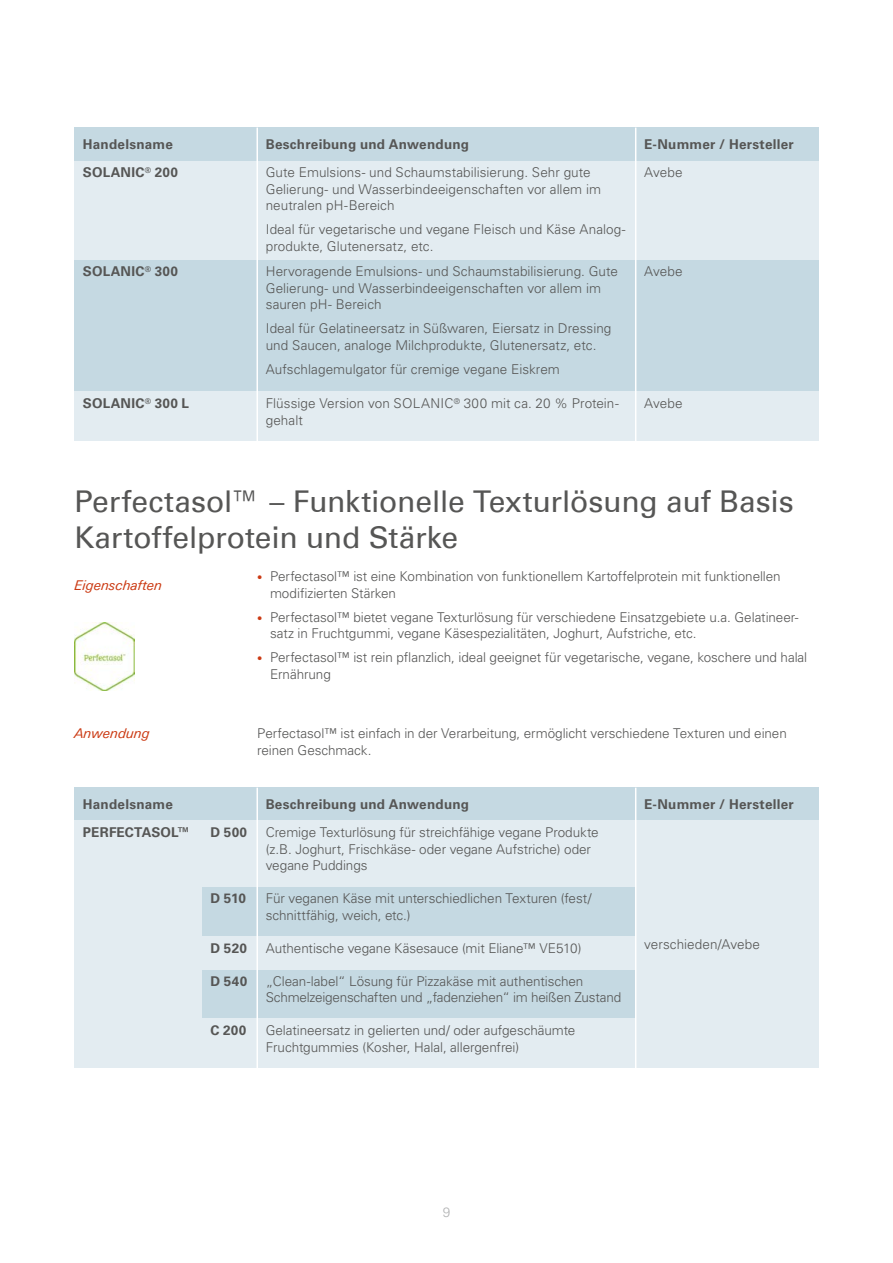
<style>
.page{position:relative;width:893px;height:1263px;background:#fff}
.page>*{position:absolute;margin:0;border:0;box-sizing:border-box;transform-origin:0 0}
.t1{font:30px/36px "Univers Com 55 Roman";letter-spacing:-.005em;color:#565655}
.t2{font:300 13.5px/16.5px "Univers LT Std";letter-spacing:-.005em;color:#565655}
.t3{font:700 13.5px "Univers LT Std";letter-spacing:.02em;color:#565655}
.t4{font:italic 13.5px "Univers Next Pro";letter-spacing:.005em;color:#cb3a13}
.t5{font:300 13.5px "Univers LT Std";color:#b1b2b3}
.s1{font-size:10.5px;color:#cb3a13}
</style>
<div class="page">
<div style="left:74px;top:128px;width:745px;height:297px;background:#c5d9e2"></div>
<div style="left:74px;top:161px;width:745px;height:98px;background:#e3ecf1"></div>
<div style="left:74px;top:392px;width:745px;height:49px;background:#e3ecf1"></div>
<hr style="left:256px;top:128px;width:2px;height:330px;background:#fff">
<hr style="left:635px;top:128px;width:1px;height:330px;background:#fff">
<div style="left:74px;top:788px;width:745px;height:280px;background:#c5d9e2"></div>
<div style="left:74px;top:821px;width:745px;height:66px;background:#e3ecf1"></div>
<div style="left:74px;top:936px;width:562px;height:33px;background:#e3ecf1"></div>
<div style="left:74px;top:1019px;width:562px;height:49px;background:#e3ecf1"></div>
<div style="left:74px;top:821px;width:128px;height:247px;background:#e3ecf1"></div>
<div style="left:636px;top:821px;width:183px;height:247px;background:#e3ecf1"></div>
<hr style="left:256px;top:788px;width:2px;height:363px;background:#fff">
<hr style="left:635px;top:788px;width:1px;height:363px;background:#fff">
<img style="left:74px;top:623px;width:60px;height:67px">
<p class="t3" style="left:83px;top:136px;width:92px">Handelsname</p>
<p class="t3" style="left:266px;top:136px;width:205px">Beschreibung und Anwendung</p>
<p class="t3" style="left:644px;top:136px;width:151px">E-Nummer / Hersteller</p>
<p class="t2" style="left:266px;top:164px;width:337px">Gute Emulsions- und Schaumstabilisierung. Sehr gute<br>Gelierung- und Wasserbindeeigenschaften vor allem im neutralen pH-Bereich</p>
<p class="t2" style="left:266px;top:221px;width:361px">Ideal für vegetarische und vegane Fleisch und Käse Analog&shy;produkte, Glutenersatz, etc.</p>
<p class="t2" style="left:266px;top:263px;width:354px">Hervoragende Emulsions- und Schaumstabilisierung. Gute<br>Gelierung- und Wasserbindeeigenschaften vor allem im sauren pH- Bereich</p>
<p class="t2" style="left:266px;top:320px;width:347px">Ideal für Gelatineersatz in Süßwaren, Eiersatz in Dressing und Saucen, analoge Milchprodukte, Glutenersatz, etc.</p>
<p class="t2" style="left:266px;top:361px;width:296px">Aufschlagemulgator für cremige vegane Eiskrem</p>
<p class="t2" style="left:266px;top:395px;width:354px">Flüssige Version von SOLANIC<sup>®</sup> 300 mit ca. 20 % Protein&shy;gehalt</p>
<p class="t3" style="left:83px;top:164px;width:96px">SOLANIC<sup>®</sup> 200</p>
<p class="t2" style="left:644px;top:164px;width:40px">Avebe</p>
<p class="t3" style="left:83px;top:263px;width:96px">SOLANIC<sup>®</sup> 300</p>
<p class="t2" style="left:644px;top:263px;width:40px">Avebe</p>
<p class="t3" style="left:83px;top:395px;width:108px">SOLANIC<sup>®</sup> 300 L</p>
<p class="t2" style="left:644px;top:395px;width:40px">Avebe</p>
<h1 class="t1" style="left:74px;top:484px;width:721px">Perfectasol™ – Funktionelle Texturlösung auf Basis<br>Kartoffelprotein und Stärke</h1>
<p class="t4" style="left:74px;top:577px;width:89px">Eigenschaften</p>
<p class="t4" style="left:74px;top:725px;width:77px">Anwendung</p>
<p class="t2" style="left:270px;top:568px;width:512px;text-indent:-13px"><span class="s1">•</span> Perfectasol™ ist eine Kombination von funktionellem Kartoffelprotein mit funktionellen modifizierten Stärken</p>
<p class="t2" style="left:270px;top:609px;width:530px;text-indent:-13px"><span class="s1">•</span> Perfectasol™ bietet vegane Texturlösung für verschiedene Einsatzgebiete u.a. Gelatineer&shy;satz in Fruchtgummi, vegane Käsespezialitäten, Joghurt, Aufstriche, etc.</p>
<p class="t2" style="left:270px;top:649px;width:539px;text-indent:-13px"><span class="s1">•</span> Perfectasol™ ist rein pflanzlich, ideal geeignet für vegetarische, vegane, koschere und halal<br>Ernährung</p>
<p class="t2" style="left:257px;top:725px;width:531px">Perfectasol™ ist einfach in der Verarbeitung, ermöglicht verschiedene Texturen und einen reinen Geschmack.</p>
<p class="t3" style="left:83px;top:796px;width:92px">Handelsname</p>
<p class="t3" style="left:266px;top:796px;width:205px">Beschreibung und Anwendung</p>
<p class="t3" style="left:644px;top:796px;width:151px">E-Nummer / Hersteller</p>
<p class="t2" style="left:266px;top:824px;width:334px">Cremige Texturlösung für streichfähige vegane Produkte (z.B. Joghurt, Frischkäse- oder vegane Aufstriche) oder vegane Puddings</p>
<p class="t2" style="left:266px;top:890px;width:327px">Für veganen Käse mit unterschiedlichen Texturen (fest/ schnittfähig, weich, etc.)</p>
<p class="t2" style="left:266px;top:940px;width:317px">Authentische vegane Käsesauce (mit Eliane™ VE510)</p>
<p class="t2" style="left:266px;top:973px;width:357px">„Clean-label“ Lösung für Pizzakäse mit authentischen<br>Schmelzeigenschaften und „fadenziehen“ im heißen Zustand</p>
<p class="t2" style="left:266px;top:1022px;width:311px">Gelatineersatz in gelierten und/ oder aufgeschäumte<br>Fruchtgummies (Kosher, Halal, allergenfrei)</p>
<p class="t3" style="left:83px;top:824px;width:109px">PERFECTASOL™</p>
<p class="t3" style="left:210px;top:824px;width:38px">D 500</p>
<p class="t3" style="left:210px;top:890px;width:37px">D 510</p>
<p class="t3" style="left:210px;top:940px;width:38px">D 520</p>
<p class="t3" style="left:210px;top:973px;width:38px">D 540</p>
<p class="t3" style="left:210px;top:1022px;width:37px">C 200</p>
<p class="t2" style="left:644px;top:936px;width:117px">verschieden/Avebe</p>
<p class="t5" style="left:443px;top:1204px;width:9px">9</p>
</div>
